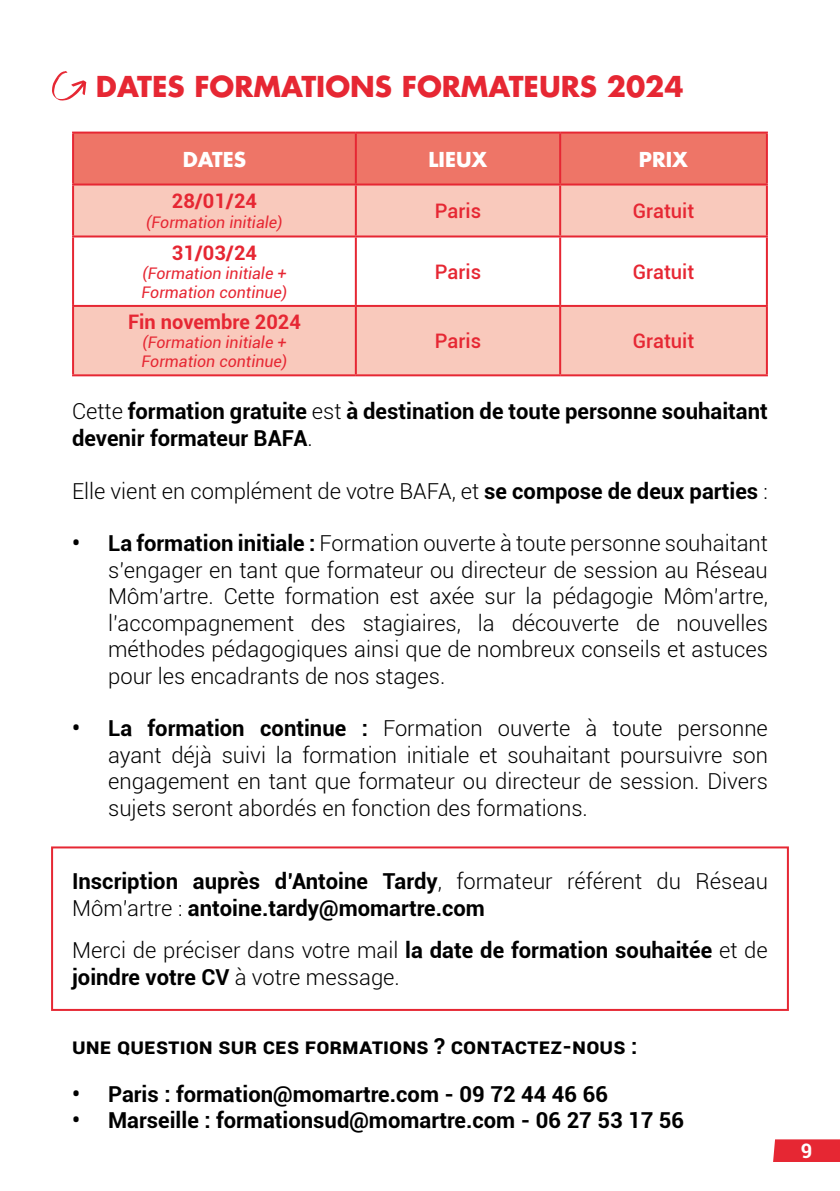
<style>
.page{position:relative;width:840px;height:1191px;background:#fff}
.page>*{position:absolute;margin:0;border:0;box-sizing:border-box;transform-origin:0 0}
.t1{font:700 28px "Futura";color:#e62733}
.t2{font:300 22px/26.4px "Roboto";color:#000;text-align:justify}
.t3{font:700 22px/26.4px "Roboto";color:#000}
.t4{font:500 20px "Roboto";color:#e62733}
.t5{font:700 20px "Roboto";color:#e62733}
.t6{font:700 20px "Futura";color:#fff}
.t7{font:700 20px "Roboto";color:#fff}
.t8{font:italic 16px/19.2px "Roboto";color:#e62733}
.s1{font-weight:300}
.s2{font-weight:700}
</style>
<div class="page">
<div style="left:773px;top:1139px;width:66px;height:23px;background:#e62733"></div>
<div style="left:74px;top:134px;width:691px;height:49px;background:#ee7567"></div>
<div style="left:74px;top:185px;width:691px;height:189px;background:#f9c9bc"></div>
<svg style="left:74px;top:237px;width:691px;height:68px"></svg>
<hr style="left:72px;top:132px;width:283px;height:2px;background:#e62733">
<hr style="left:72px;top:134px;width:2px;height:49px;background:#e62733">
<hr style="left:72px;top:183px;width:283px;height:2px;background:#e62733">
<hr style="left:72px;top:185px;width:2px;height:50px;background:#e62733">
<hr style="left:72px;top:235px;width:283px;height:2px;background:#e62733">
<hr style="left:72px;top:237px;width:2px;height:68px;background:#e62733">
<hr style="left:72px;top:305px;width:283px;height:2px;background:#e62733">
<hr style="left:72px;top:307px;width:2px;height:67px;background:#e62733">
<hr style="left:72px;top:374px;width:283px;height:2px;background:#e62733">
<hr style="left:560px;top:132px;width:207px;height:2px;background:#e62733">
<hr style="left:765px;top:134px;width:2px;height:49px;background:#e62733">
<hr style="left:560px;top:183px;width:207px;height:2px;background:#e62733">
<hr style="left:765px;top:185px;width:2px;height:50px;background:#e62733">
<hr style="left:560px;top:235px;width:207px;height:2px;background:#e62733">
<hr style="left:765px;top:237px;width:2px;height:68px;background:#e62733">
<hr style="left:560px;top:305px;width:207px;height:2px;background:#e62733">
<hr style="left:765px;top:307px;width:2px;height:67px;background:#e62733">
<hr style="left:560px;top:374px;width:207px;height:2px;background:#e62733">
<hr style="left:355px;top:132px;width:205px;height:2px;background:#e62733">
<hr style="left:354px;top:134px;width:2px;height:49px;background:#e62733">
<hr style="left:559px;top:134px;width:2px;height:49px;background:#e62733">
<hr style="left:355px;top:183px;width:205px;height:2px;background:#e62733">
<hr style="left:354px;top:185px;width:2px;height:50px;background:#e62733">
<hr style="left:559px;top:185px;width:2px;height:50px;background:#e62733">
<hr style="left:355px;top:235px;width:205px;height:2px;background:#e62733">
<hr style="left:354px;top:237px;width:2px;height:68px;background:#e62733">
<hr style="left:559px;top:237px;width:2px;height:68px;background:#e62733">
<hr style="left:355px;top:305px;width:205px;height:2px;background:#e62733">
<hr style="left:354px;top:307px;width:2px;height:67px;background:#e62733">
<hr style="left:559px;top:307px;width:2px;height:67px;background:#e62733">
<hr style="left:355px;top:374px;width:205px;height:2px;background:#e62733">
<svg style="left:52px;top:71px;width:34px;height:30px"></svg>
<div style="left:51px;top:846px;width:737px;height:165px;border:2px solid #e62733"></div>
<p class="t1" style="left:96px;top:68px;width:589px">DATES FORMATIONS FORMATEURS 2024</p>
<p class="t6" style="left:183px;top:146px;width:65px">DATES</p>
<p class="t6" style="left:428px;top:146px;width:60px">LIEUX</p>
<p class="t6" style="left:638px;top:146px;width:51px">PRIX</p>
<p class="t5" style="left:172px;top:187px;width:86px">28/01/24</p>
<p class="t8" style="left:146px;top:212px;width:138px">(Formation initiale)</p>
<p class="t4" style="left:434px;top:197px;width:48px">Paris</p>
<p class="t4" style="left:632px;top:197px;width:63px">Gratuit</p>
<p class="t5" style="left:172px;top:238px;width:86px">31/03/24</p>
<p class="t8" style="left:141px;top:263px;width:147px">(Formation initiale +<br>Formation continue)</p>
<p class="t4" style="left:434px;top:257px;width:48px">Paris</p>
<p class="t4" style="left:632px;top:257px;width:63px">Gratuit</p>
<p class="t5" style="left:128px;top:308px;width:174px">Fin novembre 2024</p>
<p class="t8" style="left:141px;top:332px;width:147px">(Formation initiale +<br>Formation continue)</p>
<p class="t4" style="left:434px;top:327px;width:48px">Paris</p>
<p class="t4" style="left:632px;top:327px;width:63px">Gratuit</p>
<p class="t3" style="left:72px;top:397px;width:696px"><span class="s1">Cette</span> formation gratuite <span class="s1">est</span> à destination de toute personne souhaitant devenir formateur BAFA<span class="s1">.</span></p>
<p class="t2" style="left:72px;top:477px;width:697px">Elle vient en complément de votre BAFA, et <span class="s2">se compose de deux parties</span> :</p>
<p class="t2" style="left:108px;top:530px;width:661px;text-indent:-36px"><span class="s2">• La formation initiale :</span> Formation ouverte à toute personne souhaitant s’engager en tant que formateur ou directeur de session au Réseau Môm’artre. Cette formation est axée sur la pédagogie Môm’artre, l’accompagnement des stagiaires, la découverte de nouvelles méthodes pédagogiques ainsi que de nombreux conseils et astuces pour les encadrants de nos stages.</p>
<p class="t2" style="left:108px;top:714px;width:661px;text-indent:-36px"><span class="s2">• La formation continue :</span> Formation ouverte à toute personne ayant déjà suivi la formation initiale et souhaitant poursuivre son engagement en tant que formateur ou directeur de session. Divers sujets seront abordés en fonction des formations.</p>
<p class="t3" style="left:72px;top:867px;width:697px">Inscription auprès d’Antoine Tardy<span class="s1">, formateur référent du Réseau<br>Môm’artre :</span> antoine.tardy@momartre.com</p>
<p class="t2" style="left:72px;top:936px;width:697px">Merci de préciser dans votre mail <span class="s2">la date de formation souhaitée</span> et de <span class="s2">joindre votre CV</span> à votre message.</p>
<p class="t3" style="left:72px;top:1032px;width:566px">Une question sur ces formations ? Contactez-nous :</p>
<p class="t3" style="left:72px;top:1080px;width:537px">• Paris : formation@momartre.com - 09 72 44 46 66</p>
<p class="t3" style="left:72px;top:1106px;width:613px">• Marseille : formationsud@momartre.com - 06 27 53 17 56</p>
<p class="t7" style="left:800px;top:1137px;width:13px">9</p>
</div>
